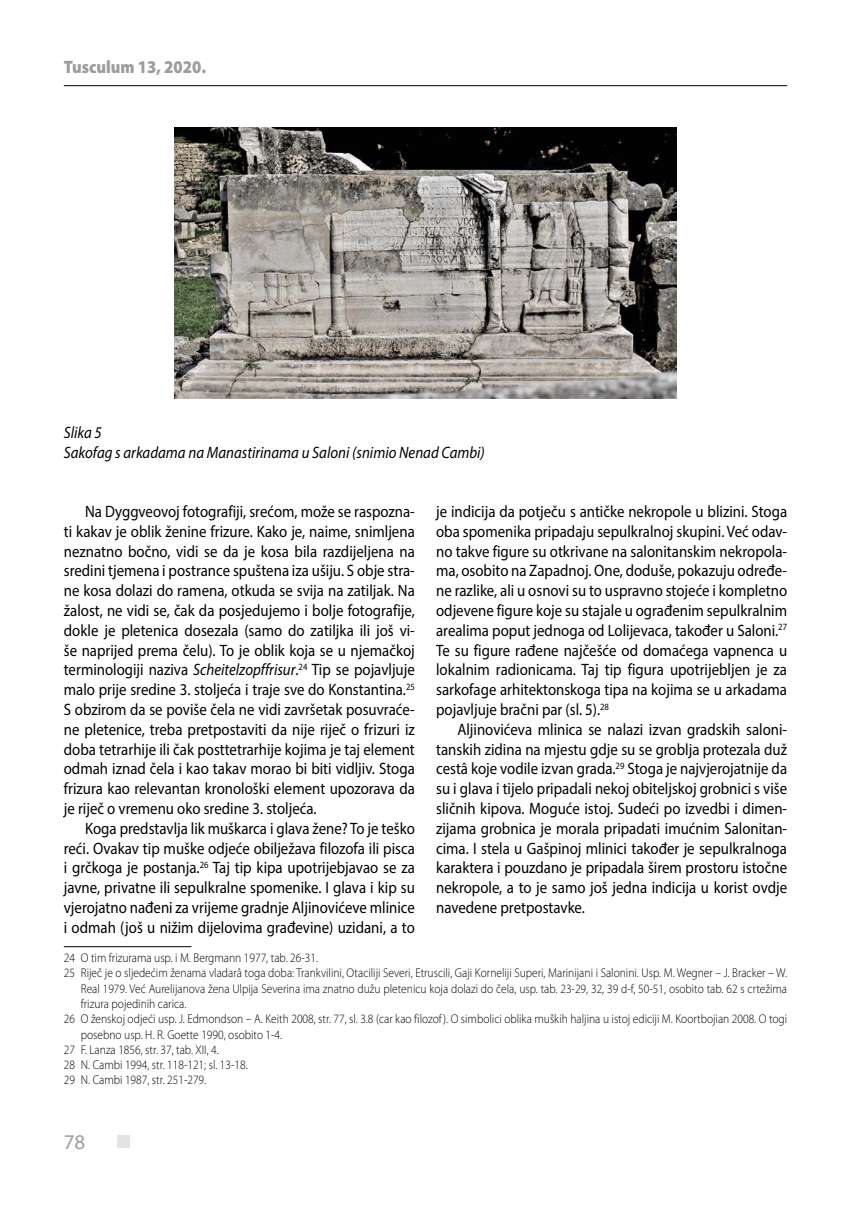
<style>
.page{position:relative;width:851px;height:1212px;background:#fff}
.page>*{position:absolute;margin:0;border:0;box-sizing:border-box;transform-origin:0 0}
.t1{font:21px "Myriad Pro";color:#9d9d9c}
.t2{font:900 18px "Myriad Pro";color:#9d9d9c;scale:.9 1}
.No_Spacing{font:16.5px/19.8px "Myriad Pro";color:#000;text-align:justify;scale:.9 1}
.legenda{font:italic 16.5px "Myriad Pro";color:#000;scale:.9 1}
.fusnota{font:300 12.75px/15.3px "Myriad Pro";color:#000;text-align:justify;scale:.9 1}
.s1{font-style:italic}
</style>
<div class="page">
<hr style="left:64px;top:85px;width:723px;height:1px;background:#000">
<div style="left:117px;top:1135px;width:13px;height:13px;background:#e3e3e3"></div>
<hr style="left:64px;top:946px;width:127px;height:1px;background:#000">
<img style="left:174px;top:128px;width:502px;height:270px">
<p class="t2" style="left:64px;top:57px;width:159px">Tusculum 13, 2020.</p>
<p class="legenda" style="left:64px;top:422px;width:44px">Slika 5</p>
<p class="legenda" style="left:64px;top:442px;width:469px">Sakofag s arkadama na Manastirinama u Saloni (snimio Nenad Cambi)</p>
<p class="No_Spacing" style="left:64px;top:501px;width:391px;text-indent:21px">Na Dyggveovoj fotografiji, srećom, može se raspozna&shy;ti kakav je oblik ženine frizure. Kako je, naime, snimljena neznatno bočno, vidi se da je kosa bila razdijeljena na sredini tjemena i postrance spuštena iza ušiju. S obje stra&shy;ne kosa dolazi do ramena, otkuda se svija na zatiljak. Na žalost, ne vidi se, čak da posjedujemo i bolje fotografije, dokle je pletenica dosezala (samo do zatiljka ili još vi&shy;še naprijed prema čelu). To je oblik koja se u njemačkoj terminologiji naziva <span class="s1">Scheitelzopffrisur</span>.<sup>24</sup> Tip se pojavljuje malo prije sredine 3. stoljeća i traje sve do Konstantina.<sup>25<br></sup>S obzirom da se poviše čela ne vidi završetak posuvraće&shy;ne pletenice, treba pretpostaviti da nije riječ o frizuri iz doba tetrarhije ili čak posttetrarhije kojima je taj element odmah iznad čela i kao takav morao bi biti vidljiv. Stoga frizura kao relevantan kronološki element upozorava da je riječ o vremenu oko sredine 3. stoljeća.</p>
<p class="No_Spacing" style="left:64px;top:818px;width:391px;text-indent:21px">Koga predstavlja lik muškarca i glava žene? To je teško reći. Ovakav tip muške odjeće obilježava filozofa ili pisca i grčkoga je postanja.<sup>26</sup> Taj tip kipa upotrijebjavao se za javne, privatne ili sepulkralne spomenike. I glava i kip su vjerojatno nađeni za vrijeme gradnje Aljinovićeve mlinice i odmah (još u nižim dijelovima građevine) uzidani, a to</p>
<p class="fusnota" style="left:64px;top:950px;width:284px">24 O tim frizurama usp. i M. Bergmann 1977, tab. 26-31.</p>
<p class="fusnota" style="left:81px;top:965px;width:786px;text-indent:-17px">25 Riječ je o sljedećim ženama vladarâ toga doba: Trankvilini, Otaciliji Severi, Etruscili, Gaji Korneliji Superi, Marinijani i Salonini. Usp. M. Wegner – J. Bracker – W.<br>Real 1979. Već Aurelijanova žena Ulpija Severina ima znatno dužu pletenicu koja dolazi do čela, usp. tab. 23-29, 32, 39 d-f, 50-51, osobito tab. 62 s crtežima frizura pojedinih carica.</p>
<p class="fusnota" style="left:81px;top:1011px;width:786px;text-indent:-17px">26 O ženskoj odjeći usp. J. Edmondson – A. Keith 2008, str. 77, sl. 3.8 (car kao filozof ). O simbolici oblika muških haljina u istoj ediciji M. Koortbojian 2008. O togi posebno usp. H. R. Goette 1990, osobito 1-4.</p>
<p class="fusnota" style="left:64px;top:1042px;width:174px">27 F. Lanza 1856, str. 37, tab. XII, 4.</p>
<p class="fusnota" style="left:64px;top:1057px;width:206px">28 N. Cambi 1994, str. 118-121; sl. 13-18.</p>
<p class="fusnota" style="left:64px;top:1073px;width:160px">29 N. Cambi 1987, str. 251-279.</p>
<p class="No_Spacing" style="left:436px;top:501px;width:391px">je indicija da potječu s antičke nekropole u blizini. Stoga oba spomenika pripadaju sepulkralnoj skupini. Već odav&shy;no takve figure su otkrivane na salonitanskim nekropola&shy;ma, osobito na Zapadnoj. One, doduše, pokazuju određe&shy;ne razlike, ali u osnovi su to uspravno stojeće i kompletno odjevene figure koje su stajale u ograđenim sepulkralnim arealima poput jednoga od Lolijevaca, također u Saloni.<sup>27<br></sup>Te su figure rađene najčešće od domaćega vapnenca u lokalnim radionicama. Taj tip figura upotrijebljen je za sarkofage arhitektonskoga tipa na kojima se u arkadama pojavljuje bračni par (sl. 5).<sup>28</sup></p>
<p class="No_Spacing" style="left:436px;top:719px;width:391px;text-indent:21px">Aljinovićeva mlinica se nalazi izvan gradskih saloni&shy;tanskih zidina na mjestu gdje su se groblja protezala duž cestâ koje vodile izvan grada.<sup>29</sup> Stoga je najvjerojatnije da su i glava i tijelo pripadali nekoj obiteljskoj grobnici s više sličnih kipova. Moguće istoj. Sudeći po izvedbi i dimen&shy;zijama grobnica je morala pripadati imućnim Salonitan&shy;cima. I stela u Gašpinoj mlinici također je sepulkralnoga karaktera i pouzdano je pripadala širem prostoru istočne nekropole, a to je samo još jedna indicija u korist ovdje navedene pretpostavke.</p>
<p class="t1" style="left:64px;top:1128px;width:23px">78</p>
</div>
